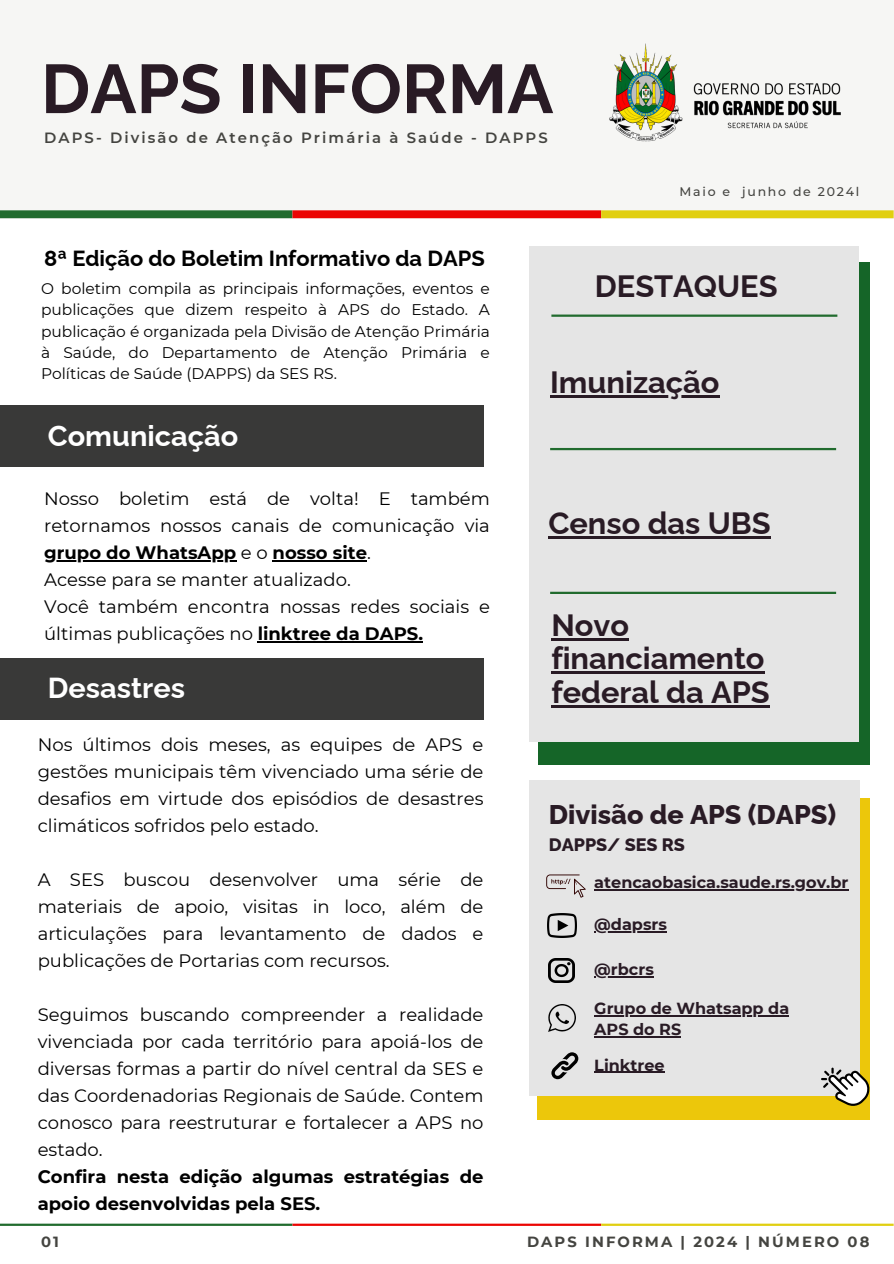
<style>
.page{position:relative;width:894px;height:1264px;background:#fff}
.page>*{position:absolute;margin:0;border:0;box-sizing:border-box;transform-origin:0 0}
.t1{font:700 68.7px "Raleway";color:#291b25}
.t2{font:700 30.75px/33.8px "Raleway";color:#291b25}
.t3{font:700 28.95px "Raleway";color:#fff}
.t4{font:800 27px "Raleway";color:#291b25}
.t5{font:700 21.9px "Raleway";color:#000}
.t6{font:18px/27px "Montserrat";color:#000}
.t7{font:800 18px "Raleway";color:#291b25}
.t8{font:700 16.05px/21.3px "Montserrat";color:#291b25}
.t9{font:15.45px/21.3px "Montserrat";color:#000;text-align:justify}
.t10{font:600 14.85px "Montserrat";letter-spacing:.14em;color:#444440}
.t11{font:700 14.7px "Montserrat";letter-spacing:.14em;color:#444440}
.t12{font:500 12.45px "Montserrat";letter-spacing:.14em;color:#444440}
.s1{font-weight:700}
</style>
<div class="page">
<div style="left:537px;top:262px;width:332px;height:503px;background:#156528"></div>
<div style="left:537px;top:798px;width:332px;height:322px;background:#ecc70b"></div>
<div style="left:529px;top:246px;width:330px;height:495px;background:#e5e5e5"></div>
<div style="left:529px;top:780px;width:330px;height:315px;background:#e5e5e5"></div>
<div style="left:0;top:0;width:893px;height:218px;background:#f6f6f4"></div>
<img style="left:609px;top:43px;width:232px;height:99px">
<div style="left:0;top:210px;width:292px;height:8px;background:#216b2e"></div>
<div style="left:292px;top:210px;width:309px;height:8px;background:#eb0503"></div>
<div style="left:601px;top:210px;width:292px;height:8px;background:#e1cf11"></div>
<svg style="left:546px;top:874px;width:39px;height:23px"></svg>
<img style="left:548px;top:958px;width:26px;height:24px">
<img style="left:547px;top:913px;width:29px;height:24px">
<hr style="left:551px;top:314px;width:286px;height:3px;background:#216b2e">
<hr style="left:550px;top:448px;width:285px;height:2px;background:#216b2e">
<hr style="left:550px;top:591px;width:285px;height:3px;background:#216b2e">
<hr style="left:0;top:1223px;width:292px;height:2px;background:#216b2e">
<hr style="left:292px;top:1223px;width:309px;height:2px;background:#eb0503">
<hr style="left:601px;top:1223px;width:292px;height:2px;background:#e1cf11">
<div style="left:0;top:405px;width:483px;height:62px;background:#393938"></div>
<img style="left:548px;top:1004px;width:27px;height:27px">
<div style="left:0;top:658px;width:483px;height:61px;background:#393938"></div>
<svg style="left:820px;top:1067px;width:49px;height:38px"></svg>
<svg style="left:551px;top:1052px;width:27px;height:27px"></svg>
<hr style="left:594px;top:889px;width:254px;height:1px;background:#291b25">
<svg style="left:594px;top:931px;width:28px;height:1px"></svg>
<hr style="left:622px;top:931px;width:45px;height:1px;background:#291b25">
<hr style="left:594px;top:976px;width:59px;height:1px;background:#291b25">
<hr style="left:594px;top:1015px;width:195px;height:1px;background:#291b25">
<hr style="left:594px;top:1036px;width:87px;height:1px;background:#291b25">
<hr style="left:44px;top:560px;width:192px;height:1px;background:#000">
<hr style="left:272px;top:560px;width:95px;height:1px;background:#000">
<hr style="left:257px;top:641px;width:166px;height:1px;background:#000">
<hr style="left:594px;top:1071px;width:70px;height:1px;background:#291b25">
<hr style="left:548px;top:536px;width:222px;height:2px;background:#291b25">
<hr style="left:551px;top:638px;width:78px;height:2px;background:#291b25">
<hr style="left:551px;top:671px;width:213px;height:3px;background:#291b25">
<hr style="left:551px;top:705px;width:218px;height:2px;background:#291b25">
<hr style="left:550px;top:395px;width:169px;height:2px;background:#291b25">
<h3 class="t1" style="left:41px;top:48px;width:513px">DAPS INFORMA</h3>
<h3 class="t10" style="left:44px;top:128px;width:505px">DAPS- Divisão de Atenção Primária à Saúde - DAPPS</h3>
<h3 class="t12" style="left:679px;top:184px;width:181px">Maio e junho de 2024l</h3>
<h5 class="t5" style="left:44px;top:245px;width:442px">8ª Edição do Boletim Informativo da DAPS</h5>
<h4 class="t9" style="left:41px;top:277px;width:450px">O boletim compila as principais informações, eventos e publicações que dizem respeito à APS do Estado. A publicação é organizada pela Divisão de Atenção Primária à Saúde, do Departamento de Atenção Primária e Políticas de Saúde (DAPPS) da SES RS.</h4>
<p class="t3" style="left:48px;top:418px;width:192px">Comunicação</p>
<p class="t6" style="left:44px;top:485px;width:447px">Nosso boletim está de volta! E também retornamos nossos canais de comunicação via</p>
<p class="t6" style="left:44px;top:539px;width:447px"><span class="s1">grupo do WhatsApp</span> e o <span class="s1">nosso site</span>.<br>Acesse para se manter atualizado.<br>Você também encontra nossas redes sociais e últimas publicações no <span class="s1">linktree da DAPS.</span></p>
<p class="t3" style="left:48px;top:671px;width:138px">Desastres</p>
<p class="t6" style="left:38px;top:730px;width:447px;text-align:justify">Nos últimos dois meses, as equipes de APS e gestões municipais têm vivenciado uma série de desafios em virtude dos episódios de desastres climáticos sofridos pelo estado.</p>
<p class="t6" style="left:38px;top:865px;width:447px;text-align:justify">A SES buscou desenvolver uma série de materiais de apoio, visitas in loco, além de articulações para levantamento de dados e publicações de Portarias com recursos.</p>
<p class="t6" style="left:38px;top:1000px;width:447px">Seguimos buscando compreender a realidade vivenciada por cada território para apoiá-los de diversas formas a partir do nível central da SES e das Coordenadorias Regionais de Saúde. Contem conosco para reestruturar e fortalecer a APS no estado.<br><span class="s1">Confira nesta edição algumas estratégias de apoio desenvolvidas pela SES.</span></p>
<h5 class="t2" style="left:594px;top:269px;width:184px">DESTAQUES</h5>
<p class="t2" style="left:550px;top:365px;width:171px">Imunização</p>
<p class="t2" style="left:548px;top:506px;width:224px">Censo das UBS</p>
<p class="t2" style="left:551px;top:608px;width:220px">Novo financiamento federal da APS</p>
<p class="t4" style="left:548px;top:798px;width:289px">Divisão de APS (DAPS)</p>
<p class="t7" style="left:548px;top:833px;width:138px">DAPPS/ SES RS</p>
<h3 class="t8" style="left:594px;top:871px;width:255px">atencaobasica.saude.rs.gov.br</h3>
<h6 class="t8" style="left:594px;top:913px;width:74px">@dapsrs</h6>
<h6 class="t8" style="left:594px;top:959px;width:61px">@rbcrs</h6>
<p class="t8" style="left:594px;top:997px;width:196px">Grupo de Whatsapp da<br>APS do RS</p>
<p class="t8" style="left:594px;top:1054px;width:72px">Linktree</p>
<h6 class="t11" style="left:41px;top:1232px;width:19px">01</h6>
<h6 class="t11" style="left:527px;top:1232px;width:344px">DAPS INFORMA | 2024 | NÚMERO 08</h6>
</div>
